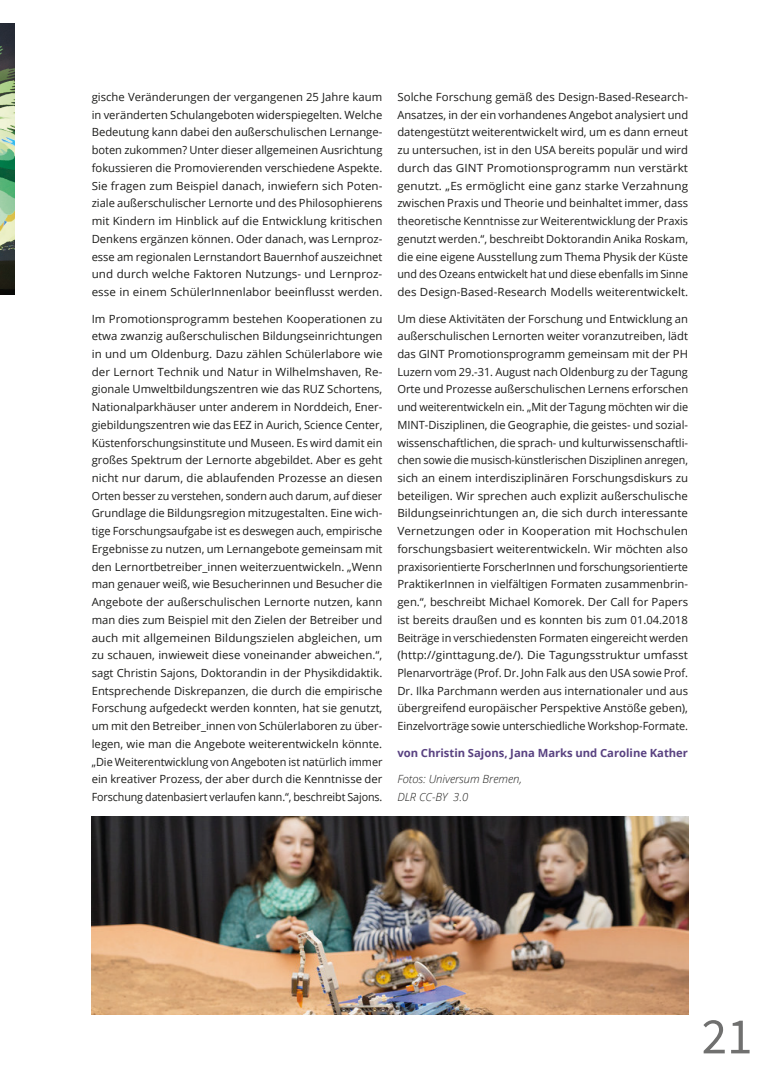
<style>
.page{position:relative;width:773px;height:1081px;background:#fff}
.page>*{position:absolute;margin:0;border:0;box-sizing:border-box;transform-origin:0 0}
.t1{font:51.25px "Source Sans Pro";color:#70706f}
.Titel-Standardformat{font:11.25px/17.8px "Open Sans";letter-spacing:-.005em;color:#1d1d1b;text-align:justify}
.Titel-Standardformat-2{font:700 11.25px "Open Sans";color:#594281}
.Titel-Standardformat-3{font:italic 300 11.25px/17.8px "Open Sans";color:#1d1d1b}
</style>
<div class="page">
<img style="left:0;top:24px;width:14px;height:270px">
<img style="left:92px;top:816px;width:596px;height:199px">
<p class="Titel-Standardformat" style="left:92px;top:88px;width:292px">gische Veränderungen der vergangenen 25 Jahre kaum in veränderten Schulangeboten widerspiegelten. Welche Bedeutung kann dabei den außerschulischen Lernange&shy;boten zukommen? Unter dieser allgemeinen Ausrichtung fokussieren die Promovierenden verschiedene Aspekte.<br>Sie fragen zum Beispiel danach, inwiefern sich Poten&shy;ziale außerschulischer Lernorte und des Philosophierens mit Kindern im Hinblick auf die Entwicklung kritischen Denkens ergänzen können. Oder danach, was Lernproz&shy;esse am regionalen Lernstandort Bauernhof auszeichnet und durch welche Faktoren Nutzungs- und Lernproz&shy;esse in einem SchülerInnenlabor beeinflusst werden.</p>
<p class="Titel-Standardformat" style="left:92px;top:309px;width:292px">Im Promotionsprogramm bestehen Kooperationen zu etwa zwanzig außerschulischen Bildungseinrichtungen in und um Oldenburg. Dazu zählen Schülerlabore wie der Lernort Technik und Natur in Wilhelmshaven, Re&shy;gionale Umweltbildungszentren wie das RUZ Schortens, Nationalparkhäuser unter anderem in Norddeich, Ener&shy;giebildungszentren wie das EEZ in Aurich, Science Center, Küstenforschungsinstitute und Museen. Es wird damit ein großes Spektrum der Lernorte abgebildet. Aber es geht nicht nur darum, die ablaufenden Prozesse an diesen Orten besser zu verstehen, sondern auch darum, auf dieser Grundlage die Bildungsregion mitzugestalten. Eine wich&shy;tige Forschungsaufgabe ist es deswegen auch, empirische Ergebnisse zu nutzen, um Lernangebote gemeinsam mit den Lernortbetreiber_innen weiterzuentwickeln. „Wenn man genauer weiß, wie Besucherinnen und Besucher die Angebote der außerschulischen Lernorte nutzen, kann man dies zum Beispiel mit den Zielen der Betreiber und auch mit allgemeinen Bildungszielen abgleichen, um zu schauen, inwieweit diese voneinander abweichen.“, sagt Christin Sajons, Doktorandin in der Physikdidaktik.<br>Entsprechende Diskrepanzen, die durch die empirische Forschung aufgedeckt werden konnten, hat sie genutzt, um mit den Betreiber_innen von Schülerlaboren zu über&shy;legen, wie man die Angebote weiterentwickeln könnte. „Die Weiterentwicklung von Angeboten ist natürlich immer ein kreativer Prozess, der aber durch die Kenntnisse der Forschung datenbasiert verlaufen kann.“, beschreibt Sajons.</p>
<p class="Titel-Standardformat" style="left:397px;top:88px;width:292px">Solche Forschung gemäß des Design-Based-Research-Ansatzes, in der ein vorhandenes Angebot analysiert und datengestützt weiterentwickelt wird, um es dann erneut zu untersuchen, ist in den USA bereits populär und wird durch das GINT Promotionsprogramm nun verstärkt genutzt. „Es ermöglicht eine ganz starke Verzahnung zwischen Praxis und Theorie und beinhaltet immer, dass theoretische Kenntnisse zur Weiterentwicklung der Praxis genutzt werden.“, beschreibt Doktorandin Anika Roskam, die eine eigene Ausstellung zum Thema Physik der Küste und des Ozeans entwickelt hat und diese ebenfalls im Sinne des Design-Based-Research Modells weiterentwickelt.</p>
<p class="Titel-Standardformat" style="left:397px;top:309px;width:292px">Um diese Aktivitäten der Forschung und Entwicklung an außerschulischen Lernorten weiter voranzutreiben, lädt das GINT Promotionsprogramm gemeinsam mit der PH Luzern vom 29.-31. August nach Oldenburg zu der Tagung Orte und Prozesse außerschulischen Lernens erforschen und weiterentwickeln ein. „Mit der Tagung möchten wir die MINT-Disziplinen, die Geographie, die geistes- und sozial&shy;wissenschaftlichen, die sprach- und kulturwissenschaftli&shy;chen sowie die musisch-künstlerischen Disziplinen anregen, sich an einem interdisziplinären Forschungsdiskurs zu beteiligen. Wir sprechen auch explizit außerschulische Bildungseinrichtungen an, die sich durch interessante Vernetzungen oder in Kooperation mit Hochschulen forschungsbasiert weiterentwickeln. Wir möchten also praxisorientierte ForscherInnen und forschungsorientierte PraktikerInnen in vielfältigen Formaten zusammenbrin&shy;gen.“, beschreibt Michael Komorek. Der Call for Papers ist bereits draußen und es konnten bis zum 01.04.2018<br>Beiträge in verschiedensten Formaten eingereicht werden (http://ginttagung.de/). Die Tagungsstruktur umfasst Plenarvorträge (Prof. Dr. John Falk aus den USA sowie Prof.<br>Dr. Ilka Parchmann werden aus internationaler und aus übergreifend europäischer Perspektive Anstöße geben), Einzelvorträge sowie unterschiedliche Workshop-Formate.</p>
<p class="Titel-Standardformat-2" style="left:397px;top:744px;width:292px">von Christin Sajons, Jana Marks und Caroline Kather</p>
<p class="Titel-Standardformat-3" style="left:397px;top:770px;width:126px">Fotos: Universum Bremen,<br>DLR CC-BY 3.0</p>
<h1 class="t1" style="left:701px;top:1003px;width:52px">21</h1>
</div>
